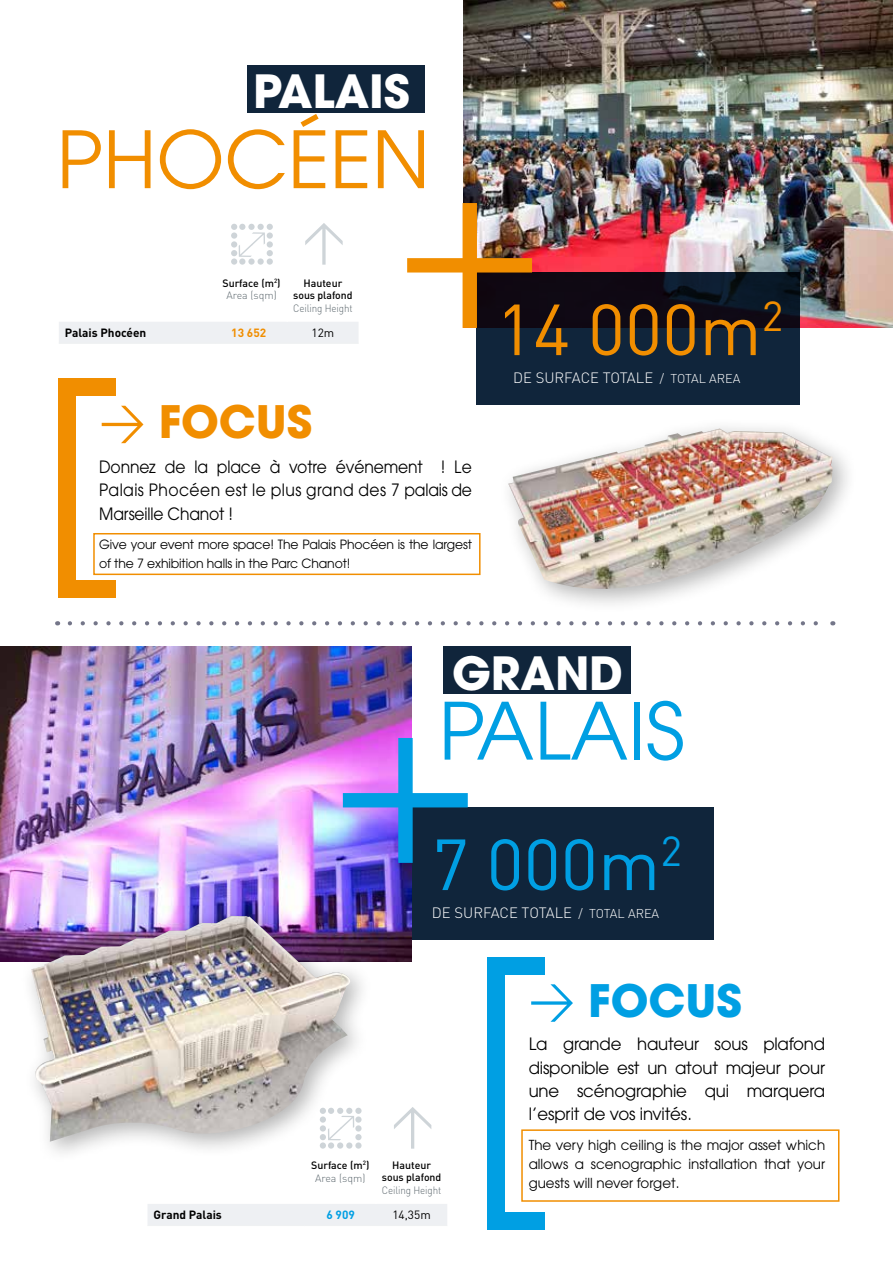
<style>
.page{position:relative;width:893px;height:1263px;background:#fff}
.page>*{position:absolute;margin:0;border:0;box-sizing:border-box;transform-origin:0 0}
.t1{font:78.3px "Avant Garde";color:#f18e00}
.t2{font:78.3px "Avant Garde";color:#009fe3}
.t3{font:71.1px "DIN";color:#f18e00}
.t4{font:71.1px "DIN";color:#009fe3}
.t5{font:700 45.45px "Avant Garde";color:#fff}
.t6{font:700 44.4px "Avant Garde";color:#f18e00}
.t7{font:700 44.4px "Avant Garde";color:#009fe3}
.t8{font:16.95px/23.2px "Avant Garde";letter-spacing:-.01em;color:#000;text-align:justify}
.t9{font:16.95px/23.2px "Avant Garde";letter-spacing:-.01em;color:#000;text-align:justify;scale:.92 1}
.t10{font:300 14.85px "DIN";color:#fff}
.t11{font:13.8px/19px "Avant Garde";color:#000;text-align:justify}
.t12{font:12.75px/19px "Avant Garde";letter-spacing:-.01em;color:#000}
.t13{font:700 11.85px "DIN";color:#000}
.t14{font:11.85px "DIN";color:#000}
.t15{font:700 11.85px "DIN";color:#f18e00}
.t16{font:700 11.85px "DIN";color:#009fe3}
.t17{font:500 10.65px/12.8px "DIN";color:#000;text-align:center}
.t18{font:300 10.65px "DIN";letter-spacing:-.01em;color:#5d686e;scale:.93 1}
.s1{font-weight:300;color:#5d686e}
.s2{font-size:12.75px}
</style>
<div class="page">
<img style="left:463px;top:0;width:430px;height:328px">
<div style="left:247px;top:65px;width:178px;height:47px;background:#10253b"></div>
<svg style="left:476px;top:272px;width:324px;height:133px;background:#0f1c2e"></svg>
<img style="left:407px;top:203px;width:125px;height:125px">
<div style="left:59px;top:322px;width:300px;height:21px;background:#eef0f3"></div>
<hr style="left:59px;top:343px;width:157px;height:1px;background:#eff1f2">
<hr style="left:216px;top:343px;width:71px;height:1px;background:#eff1f2">
<hr style="left:287px;top:343px;width:72px;height:1px;background:#eff1f2">
<svg style="left:305px;top:223px;width:38px;height:42px"></svg>
<div style="left:231px;top:258px;width:6px;height:7px;background:#ced4d8;border-radius:50%"></div>
<div style="left:239px;top:258px;width:6px;height:7px;background:#ced4d8;border-radius:50%"></div>
<div style="left:248px;top:258px;width:7px;height:7px;background:#ced4d8;border-radius:50%"></div>
<div style="left:258px;top:258px;width:6px;height:7px;background:#ced4d8;border-radius:50%"></div>
<div style="left:267px;top:258px;width:6px;height:7px;background:#ced4d8;border-radius:50%"></div>
<svg style="left:231px;top:224px;width:42px;height:33px"></svg>
<svg style="left:70px;top:621px;width:748px;height:4px"></svg>
<svg style="left:102px;top:406px;width:41px;height:37px"></svg>
<div style="left:58px;top:395px;width:17px;height:188px;background:#f18e00"></div>
<div style="left:58px;top:379px;width:58px;height:17px;background:#f18e00"></div>
<div style="left:58px;top:580px;width:58px;height:18px;background:#f18e00"></div>
<img style="left:0;top:647px;width:412px;height:314px">
<div style="left:412px;top:807px;width:302px;height:133px;background:#10253b"></div>
<svg style="left:343px;top:738px;width:125px;height:125px"></svg>
<div style="left:443px;top:647px;width:187px;height:47px;background:#10253b"></div>
<div style="left:148px;top:1204px;width:299px;height:21px;background:#eef0f3"></div>
<hr style="left:148px;top:1225px;width:157px;height:1px;background:#eff1f2">
<hr style="left:305px;top:1225px;width:71px;height:1px;background:#eff1f2">
<hr style="left:376px;top:1225px;width:71px;height:1px;background:#eff1f2">
<svg style="left:394px;top:1107px;width:37px;height:42px"></svg>
<div style="left:488px;top:966px;width:17px;height:256px;background:#009fe3"></div>
<svg style="left:531px;top:984px;width:42px;height:38px"></svg>
<div style="left:488px;top:957px;width:57px;height:17px;background:#009fe3"></div>
<div style="left:488px;top:1213px;width:57px;height:17px;background:#009fe3"></div>
<div style="left:20px;top:903px;width:354px;height:262px;background:#000;opacity:.3"></div>
<img style="left:31px;top:916px;width:322px;height:226px">
<div style="left:497px;top:416px;width:360px;height:198px;background:#000;opacity:.3"></div>
<img style="left:508px;top:429px;width:325px;height:165px">
<div style="left:93px;top:533px;width:388px;height:42px;border:2px solid #f18e00"></div>
<div style="left:521px;top:1129px;width:318px;height:73px;border:2px solid #f18e00"></div>
<h3 class="t5" style="left:253px;top:61px;width:158px">PALAIS</h3>
<h1 class="t1" style="left:57px;top:113px;width:375px">PHOCÉEN</h1>
<p class="t17" style="left:222px;top:276px;width:60px">Surface (m<sup>2</sup>)<br><span class="s1">Area (sqm)</span></p>
<p class="t17" style="left:293px;top:276px;width:61px;line-height:12.3px">Hauteur sous plafond</p>
<p class="t18" style="left:293px;top:301px;width:65px">Ceiling Height</p>
<p class="t13" style="left:65px;top:325px;width:83px">Palais Phocéen</p>
<p class="t15" style="left:231px;top:325px;width:36px">13 652</p>
<p class="t14" style="left:311px;top:325px;width:24px">12m</p>
<h3 class="t6" style="left:159px;top:393px;width:155px">FOCUS</h3>
<p class="t9" style="left:99px;top:455px;width:407px">Donnez de la place à votre événement ! Le Palais Phocéen est le plus grand des 7 palais de Marseille Chanot !</p>
<p class="t12" style="left:99px;top:535px;width:374px">Give your event more space! The Palais Phocéen is the largest of the 7 exhibition halls in the Parc Chanot!</p>
<h2 class="t3" style="left:496px;top:285px;width:289px">14 000m<sup>2</sup></h2>
<p class="t10" style="left:513px;top:368px;width:229px">DE SURFACE TOTALE <span class="s2">/ TOTAL AREA</span></p>
<h3 class="t5" style="left:452px;top:643px;width:173px">GRAND</h3>
<h1 class="t2" style="left:439px;top:685px;width:248px">PALAIS</h1>
<h2 class="t4" style="left:432px;top:820px;width:252px">7 000m<sup>2</sup></h2>
<p class="t10" style="left:432px;top:903px;width:229px">DE SURFACE TOTALE <span class="s2">/ TOTAL AREA</span></p>
<p class="t17" style="left:311px;top:1158px;width:60px">Surface (m<sup>2</sup>)<br><span class="s1">Area (sqm)</span></p>
<p class="t17" style="left:382px;top:1159px;width:61px;line-height:12.3px">Hauteur sous plafond</p>
<p class="t18" style="left:382px;top:1183px;width:65px">Ceiling Height</p>
<p class="t13" style="left:153px;top:1207px;width:70px">Grand Palais</p>
<p class="t16" style="left:326px;top:1207px;width:30px">6 909</p>
<p class="t14" style="left:392px;top:1207px;width:40px">14,35m</p>
<h3 class="t7" style="left:588px;top:972px;width:155px">FOCUS</h3>
<p class="t8" style="left:529px;top:1032px;width:298px">La grande hauteur sous plafond disponible est un atout majeur pour une scénographie qui marquera l’esprit de vos invités.</p>
<p class="t11" style="left:529px;top:1135px;width:298px">The very high ceiling is the major asset which allows a scenographic installation that your guests will never forget.</p>
</div>
